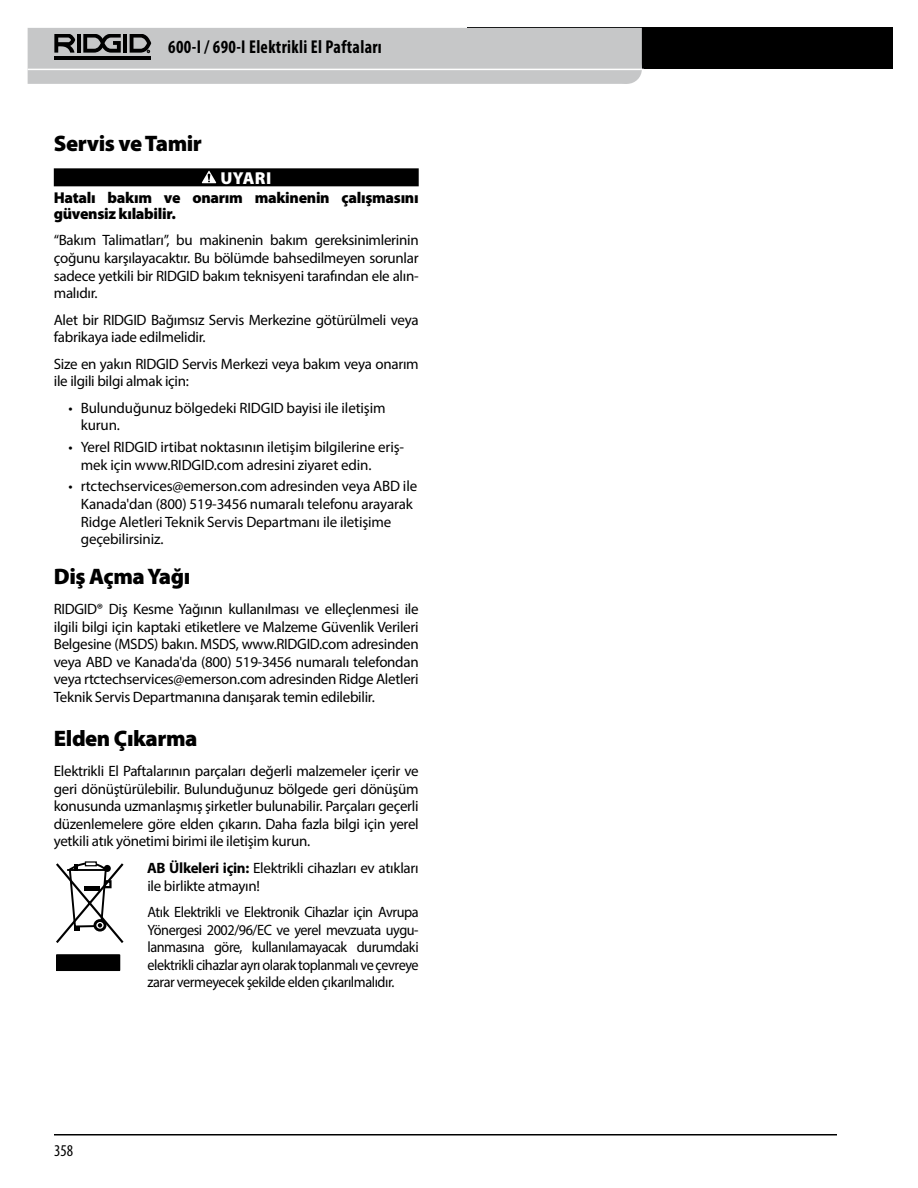
<style>
.page{position:relative;width:918px;height:1188px;background:#fff}
.page>*{position:absolute;margin:0;border:0;box-sizing:border-box;transform-origin:0 0}
.t1{font:900 22.5px "Myriad Pro";letter-spacing:-.02em;color:#000}
.t2{font:700 condensed 18.6px "Myriad Pro";letter-spacing:.02em;color:#000;scale:.94 1}
.t3{font:900 17.4px "Myriad Pro";color:#fff}
.t4{font:condensed 16.5px "Myriad Pro";color:#000}
.t5{font:900 15.75px/16.5px "Myriad Pro";letter-spacing:-.02em;color:#000}
.t6{font:15px/17.5px "Myriad Pro";letter-spacing:-.02em;color:#000}
.t7{font:15px/17.5px "Myriad Pro";letter-spacing:-.02em;color:#000;text-align:justify;scale:.95 1}
.s1{font-weight:700}
</style>
<div class="page">
<div style="left:467px;top:28px;width:425px;height:41px;background:#000"></div>
<hr style="left:54px;top:1134px;width:783px;height:2px;background:#000">
<svg style="left:28px;top:28px;width:614px;height:56px;background:#bfc0c1"></svg>
<div style="left:54px;top:168px;width:365px;height:18px;background:#000"></div>
<svg style="left:201px;top:170px;width:16px;height:14px"></svg>
<svg style="left:202px;top:171px;width:14px;height:12px"></svg>
<svg style="left:56px;top:861px;width:68px;height:82px"></svg>
<div style="left:57px;top:955px;width:63px;height:16px;background:#000"></div>
<p class="t2" style="left:168px;top:35px;width:229px">600-I / 690-I Elektrikli El Paftaları</p>
<h1 class="t1" style="left:54px;top:129px;width:150px">Servis ve Tamir</h1>
<p class="t3" style="left:220px;top:166px;width:11px">uyarı</p>
<p class="t5" style="left:54px;top:189px;width:366px">Hatalı bakım ve onarım makinenin çalışmasını güvensiz kılabilir.</p>
<p class="t6" style="left:54px;top:231px;width:366px;text-align:justify">“Bakım Talimatları”, bu makinenin bakım gereksinimlerinin çoğunu karşılayacaktır. Bu bölümde bahsedilmeyen sorunlar sadece yetkili bir RIDGID bakım teknisyeni tarafından ele alın&shy;malıdır.</p>
<p class="t6" style="left:54px;top:311px;width:366px">Alet bir RIDGID Bağımsız Servis Merkezine götürülmeli veya fabrikaya iade edilmelidir.</p>
<p class="t6" style="left:54px;top:355px;width:366px">Size en yakın RIDGID Servis Merkezi veya bakım veya onarım ile ilgili bilgi almak için:</p>
<p class="t6" style="left:81px;top:399px;width:306px;text-indent:-12px">• Bulunduğunuz bölgedeki RIDGID bayisi ile iletişim kurun.</p>
<p class="t6" style="left:81px;top:438px;width:325px;text-indent:-12px">• Yerel RIDGID irtibat noktasının iletişim bilgilerine eriş&shy;mek için www.RIDGID.com adresini ziyaret edin.</p>
<p class="t6" style="left:81px;top:477px;width:338px;text-indent:-12px">• rtctechservices@emerson.com adresinden veya ABD ile Kanada'dan (800) 519-3456 numaralı telefonu arayarak Ridge Aletleri Teknik Servis Departmanı ile iletişime geçebilirsiniz.</p>
<h1 class="t1" style="left:54px;top:561px;width:138px">Diş Açma Yağı</h1>
<p class="t6" style="left:54px;top:600px;width:366px;text-align:justify">RIDGID® Diş Kesme Yağının kullanılması ve elleçlenmesi ile ilgili bilgi için kaptaki etiketlere ve Malzeme Güvenlik Verileri Belgesine (MSDS) bakın. MSDS, www.RIDGID.com adresinden veya ABD ve Kanada'da (800) 519-3456 numaralı telefondan veya rtctechservices@emerson.com adresinden Ridge Aletleri Teknik Servis Departmanına danışarak temin edilebilir.</p>
<h1 class="t1" style="left:54px;top:723px;width:145px">Elden Çıkarma</h1>
<p class="t6" style="left:54px;top:762px;width:366px;text-align:justify">Elektrikli El Paftalarının parçaları değerli malzemeler içerir ve geri dönüştürülebilir. Bulunduğunuz bölgede geri dönüşüm konusunda uzmanlaşmış şirketler bulunabilir. Parçaları geçerli düzenlemelere göre elden çıkarın. Daha fazla bilgi için yerel yetkili atık yönetimi birimi ile iletişim kurun.</p>
<p class="t6" style="left:147px;top:859px;width:273px"><span class="s1">AB Ülkeleri için:</span> Elektrikli cihazları ev atıkları ile birlikte atmayın!</p>
<p class="t7" style="left:147px;top:903px;width:287px">Atık Elektrikli ve Elektronik Cihazlar için Avrupa Yönergesi 2002/96/EC ve yerel mevzuata uygu&shy;lanmasına göre, kullanılamayacak durumdaki elektrikli cihazlar ayrı olarak toplanmalı ve çevreye zarar vermeyecek şekilde elden çıkarılmalıdır.</p>
<p class="t4" style="left:54px;top:1141px;width:21px">358</p>
</div>
